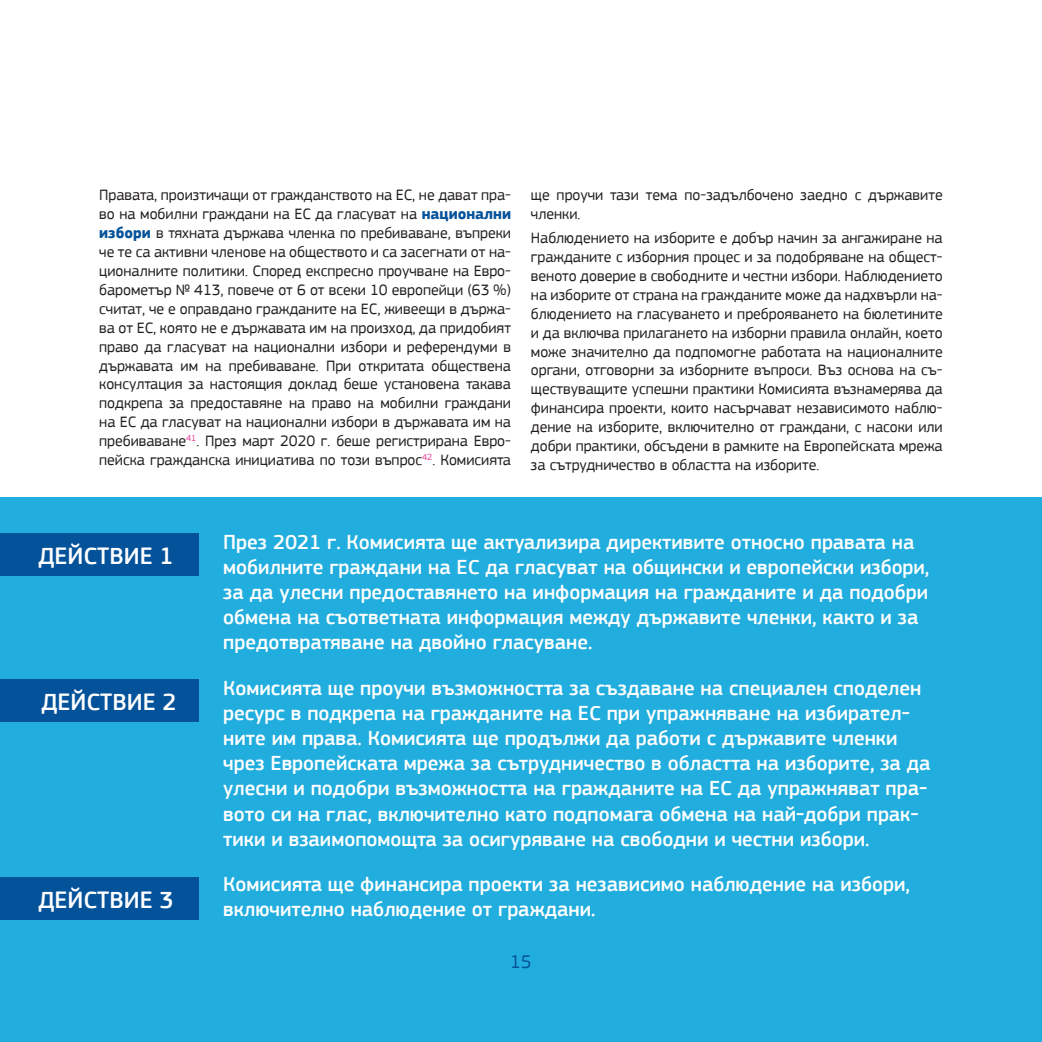
<style>
.page{position:relative;width:1042px;height:1042px;background:#fff}
.page>*{position:absolute;margin:0;border:0;box-sizing:border-box;transform-origin:0 0}
.t1{font:500 24.5px "PF Square Sans Pro";color:#fff}
.P_-_Action{font:500 21px/25.2px "PF Square Sans Pro";color:#fff}
.t2{font:19.25px "PF Square Sans Pro";color:#04529a}
.p_-_paragraph{font:15.75px/18.9px "PF Square Sans Pro";color:#231f20;text-align:justify}
.s1{font-weight:700;color:#04529a}
</style>
<div class="page">
<div style="left:0;top:497px;width:1042px;height:545px;background:#21addd"></div>
<div style="left:0;top:533px;width:198px;height:43px;background:#04529a"></div>
<div style="left:0;top:679px;width:198px;height:43px;background:#04529a"></div>
<div style="left:0;top:877px;width:198px;height:43px;background:#04529a"></div>
<p class="p_-_paragraph" style="left:99px;top:186px;width:413px">Правата, произтичащи от гражданството на ЕС, не дават пра&shy;во на мобилни граждани на ЕС да гласуват на <span class="s1">национални избори</span> в тяхната държава членка по пребиваване, въпреки че те са активни членове на обществото и са засегнати от на&shy;ционалните политики. Според експресно проучване на Евро&shy;барометър № 413, повече от 6 от всеки 10 европейци (63 %) считат, че е оправдано гражданите на ЕС, живеещи в държа&shy;ва от ЕС, която не е държавата им на произход, да придобият право да гласуват на национални избори и референдуми в държавата им на пребиваване. При откритата обществена консултация за настоящия доклад беше установена такава подкрепа за предоставяне на право на мобилни граждани на ЕС да гласуват на национални избори в държавата им на пребиваване<sup>41</sup>. През март 2020 г. беше регистрирана Евро&shy;пейска гражданска инициатива по този въпрос<sup>42</sup>. Комисията</p>
<p class="p_-_paragraph" style="left:531px;top:186px;width:413px">ще проучи тази тема по-задълбочено заедно с държавите членки.</p>
<p class="p_-_paragraph" style="left:531px;top:229px;width:413px">Наблюдението на изборите е добър начин за ангажиране на гражданите с изборния процес и за подобряване на общест&shy;веното доверие в свободните и честни избори. Наблюдението на изборите от страна на гражданите може да надхвърли на&shy;блюдението на гласуването и преброяването на бюлетините и да включва прилагането на изборни правила онлайн, което може значително да подпомогне работата на националните органи, отговорни за изборните въпроси. Въз основа на съ&shy;ществуващите успешни практики Комисията възнамерява да финансира проекти, които насърчават независимото наблю&shy;дение на изборите, включително от граждани, с насоки или добри практики, обсъдени в рамките на Европейската мрежа за сътрудничество в областта на изборите.</p>
<p class="t1" style="left:38px;top:542px;width:60px">Действие</p>
<p class="t1" style="left:160px;top:542px;width:16px">1</p>
<p class="t1" style="left:41px;top:687px;width:60px">Действие</p>
<p class="t1" style="left:163px;top:687px;width:16px">2</p>
<p class="t1" style="left:38px;top:885px;width:60px">Действие</p>
<p class="t1" style="left:160px;top:885px;width:16px">3</p>
<p class="P_-_Action" style="left:223px;top:529px;width:708px">През 2021 г. Комисията ще актуализира директивите относно правата на мобилните граждани на ЕС да гласуват на общински и европейски избори, за да улесни предоставянето на информация на гражданите и да подобри обмена на съответната информация между държавите членки, както и за предотвратяване на двойно гласуване.</p>
<p class="P_-_Action" style="left:223px;top:675px;width:709px">Комисията ще проучи възможността за създаване на специален споделен ресурс в подкрепа на гражданите на ЕС при упражняване на избирател&shy;ните им права. Комисията ще продължи да работи с държавите членки чрез Европейската мрежа за сътрудничество в областта на изборите, за да улесни и подобри възможността на гражданите на ЕС да упражняват пра&shy;вото си на глас, включително като подпомага обмена на най-добри прак&shy;тики и взаимопомощта за осигуряване на свободни и честни избори.</p>
<p class="P_-_Action" style="left:223px;top:872px;width:688px">Комисията ще финансира проекти за независимо наблюдение на избори, включително наблюдение от граждани.</p>
<p class="t2" style="left:510px;top:950px;width:23px">15</p>
</div>
